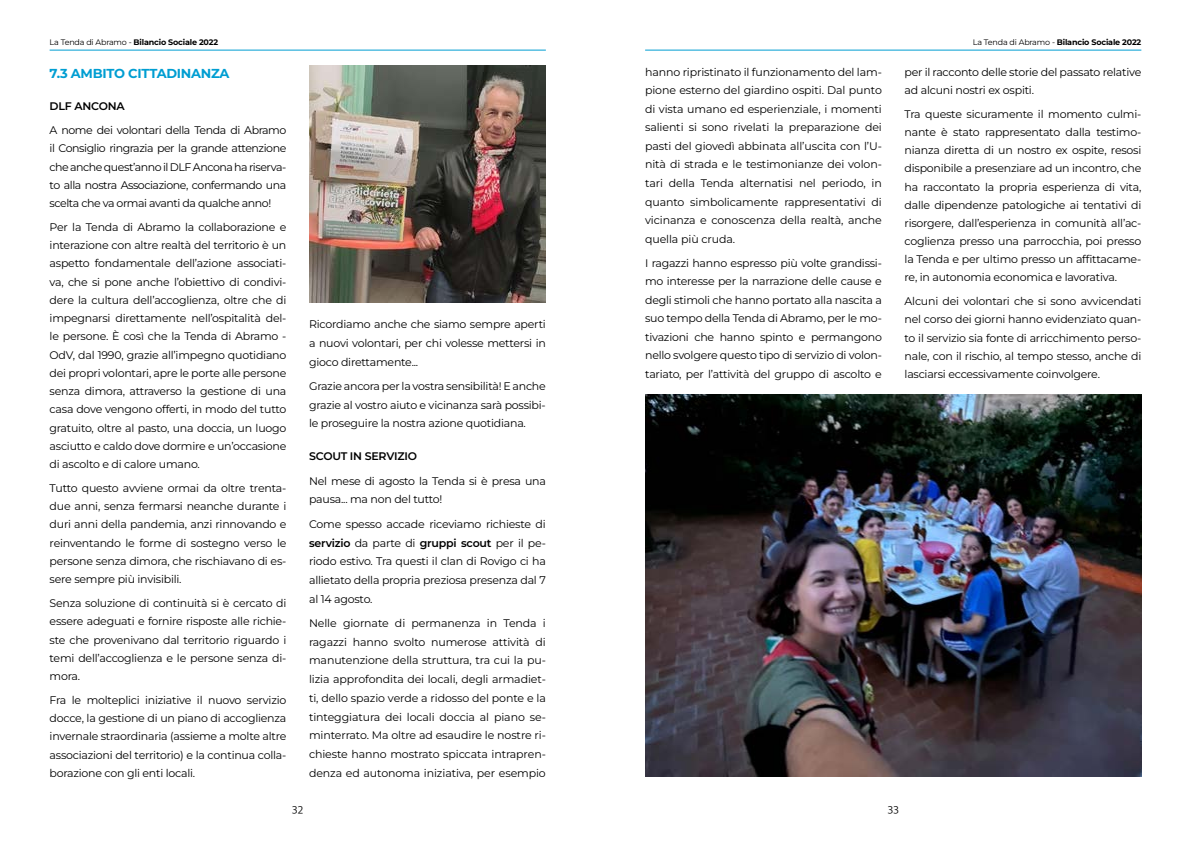
<style>
.page{position:relative;width:1191px;height:842px;background:#fff}
.page>*{position:absolute;margin:0;border:0;box-sizing:border-box;transform-origin:0 0}
.t1{font:700 13px "Montserrat";letter-spacing:-.02em;color:#009ed2}
.t2{font:11px/18.2px "Montserrat";letter-spacing:-.02em;color:#000;text-align:justify}
.t3{font:600 11px "Montserrat";letter-spacing:-.02em;color:#000}
.t4{font:300 11px "Apple SD Gothic Neo";color:#000}
.t5{font:700 8px "Montserrat";letter-spacing:-.02em;color:#000}
.s1{font-weight:400}
.s2{font-weight:600}
</style>
<div class="page">
<hr style="left:50px;top:50px;width:496px;height:1px;background:#009ed2">
<hr style="left:645px;top:50px;width:496px;height:1px;background:#009ed2">
<img style="left:309px;top:65px;width:237px;height:238px">
<img style="left:645px;top:394px;width:496px;height:383px">
<p class="t5" style="left:50px;top:37px;width:170px"><span class="s1">La Tenda di Abramo -</span> Bilancio Sociale 2022</p>
<p class="t5" style="left:972px;top:37px;width:170px"><span class="s1">La Tenda di Abramo -</span> Bilancio Sociale 2022</p>
<p class="t1" style="left:50px;top:65px;width:181px">7.3 AMBITO CITTADINANZA</p>
<p class="t3" style="left:50px;top:99px;width:77px">DLF ANCONA</p>
<p class="t2" style="left:50px;top:121px;width:238px">A nome dei volontari della Tenda di Abramo il Consiglio ringrazia per la grande attenzione che anche quest’anno il DLF Ancona ha riserva&shy;to alla nostra Associazione, confermando una scelta che va ormai avanti da qualche anno!</p>
<p class="t2" style="left:50px;top:218px;width:238px">Per la Tenda di Abramo la collaborazione e interazione con altre realtà del territorio è un aspetto fondamentale dell’azione associati&shy;va, che si pone anche l’obiettivo di condivi&shy;dere la cultura dell’accoglienza, oltre che di impegnarsi direttamente nell’ospitalità del&shy;le persone. È così che la Tenda di Abramo - OdV, dal 1990, grazie all’impegno quotidiano dei propri volontari, apre le porte alle persone senza dimora, attraverso la gestione di una casa dove vengono offerti, in modo del tutto gratuito, oltre al pasto, una doccia, un luogo asciutto e caldo dove dormire e un’occasione di ascolto e di calore umano.</p>
<p class="t2" style="left:50px;top:479px;width:238px">Tutto questo avviene ormai da oltre trenta&shy;due anni, senza fermarsi neanche durante i duri anni della pandemia, anzi rinnovando e reinventando le forme di sostegno verso le persone senza dimora, che rischiavano di es&shy;sere sempre più invisibili.</p>
<p class="t2" style="left:50px;top:594px;width:238px">Senza soluzione di continuità si è cercato di essere adeguati e fornire risposte alle richie&shy;ste che provenivano dal territorio riguardo i temi dell’accoglienza e le persone senza di&shy;mora.</p>
<p class="t2" style="left:50px;top:691px;width:238px">Fra le molteplici iniziative il nuovo servizio docce, la gestione di un piano di accoglienza invernale straordinaria (assieme a molte altre associazioni del territorio) e la continua colla&shy;borazione con gli enti locali.</p>
<p class="t2" style="left:309px;top:315px;width:238px;line-height:18.7px">Ricordiamo anche che siamo sempre aperti a nuovi volontari, per chi volesse mettersi in gioco direttamente...</p>
<p class="t2" style="left:309px;top:376px;width:238px;line-height:18.7px">Grazie ancora per la vostra sensibilità! E anche grazie al vostro aiuto e vicinanza sarà possibi&shy;le proseguire la nostra azione quotidiana.</p>
<p class="t3" style="left:309px;top:449px;width:109px">SCOUT IN SERVIZIO</p>
<p class="t2" style="left:309px;top:471px;width:238px;line-height:18.7px">Nel mese di agosto la Tenda si è presa una pausa... ma non del tutto!</p>
<p class="t2" style="left:309px;top:514px;width:238px;line-height:18.7px">Come spesso accade riceviamo richieste di <span class="s2">servizio</span> da parte di <span class="s2">gruppi scout</span> per il pe&shy;riodo estivo. Tra questi il clan di Rovigo ci ha allietato della propria preziosa presenza dal 7 al 14 agosto.</p>
<p class="t2" style="left:309px;top:613px;width:238px;line-height:18.7px">Nelle giornate di permanenza in Tenda i ragazzi hanno svolto numerose attività di manutenzione della struttura, tra cui la pu&shy;lizia approfondita dei locali, degli armadiet&shy;ti, dello spazio verde a ridosso del ponte e la tinteggiatura dei locali doccia al piano se&shy;minterrato. Ma oltre ad esaudire le nostre ri&shy;chieste hanno mostrato spiccata intrapren&shy;denza ed autonoma iniziativa, per esempio</p>
<p class="t2" style="left:645px;top:62px;width:238px;line-height:18.5px">hanno ripristinato il funzionamento del lam&shy;pione esterno del giardino ospiti. Dal punto di vista umano ed esperienziale, i momenti salienti si sono rivelati la preparazione dei pasti del giovedì abbinata all’uscita con l’U&shy;nità di strada e le testimonianze dei volon&shy;tari della Tenda alternatisi nel periodo, in quanto simbolicamente rappresentativi di vicinanza e conoscenza della realtà, anche quella più cruda.</p>
<p class="t2" style="left:645px;top:253px;width:238px;line-height:18.5px">I ragazzi hanno espresso più volte grandissi&shy;mo interesse per la narrazione delle cause e degli stimoli che hanno portato alla nascita a suo tempo della Tenda di Abramo, per le mo&shy;tivazioni che hanno spinto e permangono nello svolgere questo tipo di servizio di volon&shy;tariato, per l’attività del gruppo di ascolto e</p>
<p class="t2" style="left:904px;top:63px;width:238px">per il racconto delle storie del passato relative ad alcuni nostri ex ospiti.</p>
<p class="t2" style="left:904px;top:105px;width:238px">Tra queste sicuramente il momento culmi&shy;nante è stato rappresentato dalla testimo&shy;nianza diretta di un nostro ex ospite, resosi disponibile a presenziare ad un incontro, che ha raccontato la propria esperienza di vita, dalle dipendenze patologiche ai tentativi di risorgere, dall’esperienza in comunità all’ac&shy;coglienza presso una parrocchia, poi presso la Tenda e per ultimo presso un affittacame&shy;re, in autonomia economica e lavorativa.</p>
<p class="t2" style="left:904px;top:292px;width:238px">Alcuni dei volontari che si sono avvicendati nel corso dei giorni hanno evidenziato quan&shy;to il servizio sia fonte di arricchimento perso&shy;nale, con il rischio, al tempo stesso, anche di lasciarsi eccessivamente coinvolgere.</p>
<p class="t4" style="left:292px;top:804px;width:13px">32</p>
<p class="t4" style="left:887px;top:804px;width:13px">33</p>
</div>
